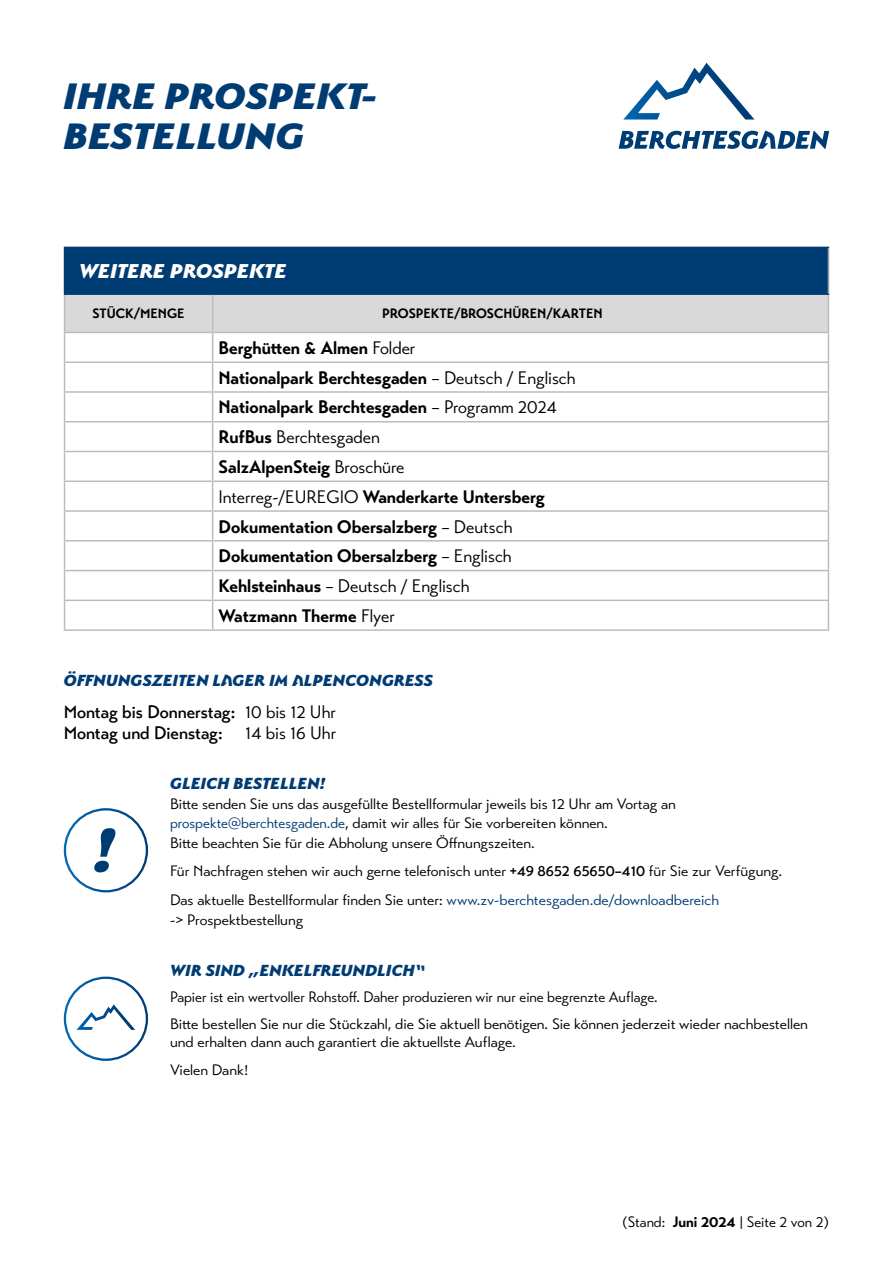
<style>
.page{position:relative;width:893px;height:1263px;background:#fff}
.page>*{position:absolute;margin:0;border:0;box-sizing:border-box;transform-origin:0 0}
.t1{font:41.25px/39.6px "BGL Headline";color:#003c74;scale:1.05 1}
.t2{font:22.5px "BGL Headline";color:#fff}
.t3{font:700 18px/29.7px "Transat";color:#000}
.t4{font:18px "BGL Headline";color:#003c74}
.t5{font:18px "Transat Standard";color:#000}
.t6{font:500 18px/21.6px "Transat";color:#000}
.t7{font:15px/19.5px "Transat Standard";color:#000;scale:1.05 1}
.t8{font:15px/26.5px "Transat Standard";color:#000}
.t9{font:700 13.5px "Transat";color:#000}
.s1{font-family:"Transat Standard";font-weight:400}
.s2{font-family:"Transat";font-weight:700}
.s3{color:#003c74}
.s4{font-family:"Transat";font-weight:500}
</style>
<div class="page">
<div style="left:65px;top:247px;width:763px;height:47px;background:#003c74"></div>
<hr style="left:828px;top:248px;width:1px;height:45px;background:#9d9d9c">
<hr style="left:64px;top:247px;width:149px;height:1px;background:#003c74">
<hr style="left:64px;top:248px;width:1px;height:45px;background:#003c74">
<hr style="left:213px;top:247px;width:616px;height:1px;background:#003c74">
<svg style="left:64px;top:295px;width:765px;height:334px"></svg>
<hr style="left:64px;top:629px;width:149px;height:2px;background:#bcbcbc">
<hr style="left:213px;top:629px;width:616px;height:2px;background:#bcbcbc">
<hr style="left:64px;top:293px;width:149px;height:2px;background:#003c74">
<hr style="left:213px;top:293px;width:616px;height:2px;background:#003c74">
<div style="left:64px;top:976px;width:84px;height:85px;border:2px solid #fff;border-radius:50%"></div>
<svg style="left:76px;top:1004px;width:59px;height:26px"></svg>
<div style="left:64px;top:808px;width:84px;height:84px;border:2px solid #fff;border-radius:50%"></div>
<svg style="left:94px;top:828px;width:22px;height:44px"></svg>
<svg style="left:619px;top:131px;width:210px;height:18px"></svg>
<svg style="left:623px;top:63px;width:131px;height:57px"></svg>
<h1 class="t1" style="left:64px;top:76px;width:300px">IHRE PROSPEKT-<br>BESTELLUNG</h1>
<h2 class="t2" style="left:79px;top:258px;width:209px">WEITERE PROSPEKTE</h2>
<p class="t9" style="left:93px;top:305px;width:94px">STÜCK/MENGE</p>
<p class="t9" style="left:382px;top:305px;width:222px">PROSPEKTE/BROSCHÜREN/KARTEN</p>
<p class="t3" style="left:219px;top:333px;width:358px">Berghütten &amp; Almen <span class="s1">Folder<br></span>Nationalpark Berchtesgaden <span class="s1">– Deutsch / Englisch<br></span>Nationalpark Berchtesgaden <span class="s1">– Programm 2024</span></p>
<p class="t5" style="left:219px;top:426px;width:163px"><span class="s2">RufBus</span> Berchtesgaden</p>
<p class="t3" style="left:219px;top:452px;width:328px">SalzAlpenSteig <span class="s1">Broschüre Interreg-/EUREGIO</span> Wanderkarte Untersberg Dokumentation Obersalzberg <span class="s1">– Deutsch </span>Dokumentation Obersalzberg <span class="s1">– Englisch</span></p>
<p class="t5" style="left:219px;top:575px;width:252px"><span class="s2">Kehlsteinhaus</span> – Deutsch / Englisch</p>
<p class="t3" style="left:219px;top:601px;width:178px">Watzmann Therme <span class="s1">Flyer</span></p>
<p class="t4" style="left:64px;top:670px;width:371px">ÖFFNUNGSZEITEN LAGER IM ALPENCONGRESS</p>
<p class="t6" style="left:64px;top:701px;width:274px">Montag bis Donnerstag: <span class="s1">10 bis 12 Uhr<br></span>Montag und Dienstag:</p>
<p class="t5" style="left:245px;top:722px;width:92px">14 bis 16 Uhr</p>
<p class="t4" style="left:170px;top:773px;width:157px">GLEICH BESTELLEN!</p>
<p class="t7" style="left:170px;top:794px;width:483px">Bitte senden Sie uns das ausgefüllte Bestellformular jeweils bis 12 Uhr am Vortag an <span class="s3">prospekte@berchtesgaden.de</span>, damit wir alles für Sie vorbereiten können.<br>Bitte beachten Sie für die Abholung unsere Öffnungszeiten.</p>
<p class="t7" style="left:170px;top:857px;width:584px;line-height:28.3px">Für Nachfragen stehen wir auch gerne telefonisch unter <span class="s4">+49 8652 65650–410</span> für Sie zur Verfügung.<br>Das aktuelle Bestellformular finden Sie unter: <span class="s3">www.zv-berchtesgaden.de/downloadbereich</span></p>
<p class="t7" style="left:170px;top:910px;width:128px">-&gt; Prospektbestellung</p>
<p class="t4" style="left:170px;top:959px;width:257px">WIR SIND „ENKELFREUNDLICH“</p>
<p class="t8" style="left:170px;top:984px;width:639px">Papier ist ein wertvoller Rohstoff. Daher produzieren wir nur eine begrenzte Auflage.<br>Bitte bestellen Sie nur die Stückzahl, die Sie aktuell benötigen. Sie können jederzeit wieder nachbestellen</p>
<p class="t7" style="left:170px;top:1027px;width:331px;line-height:28.5px">und erhalten dann auch garantiert die aktuellste Auflage.<br>Vielen Dank!</p>
<p class="t8" style="left:622px;top:1208px;width:209px">(Stand: <span class="s2">Juni 2024</span> | Seite 2 von 2)</p>
</div>
